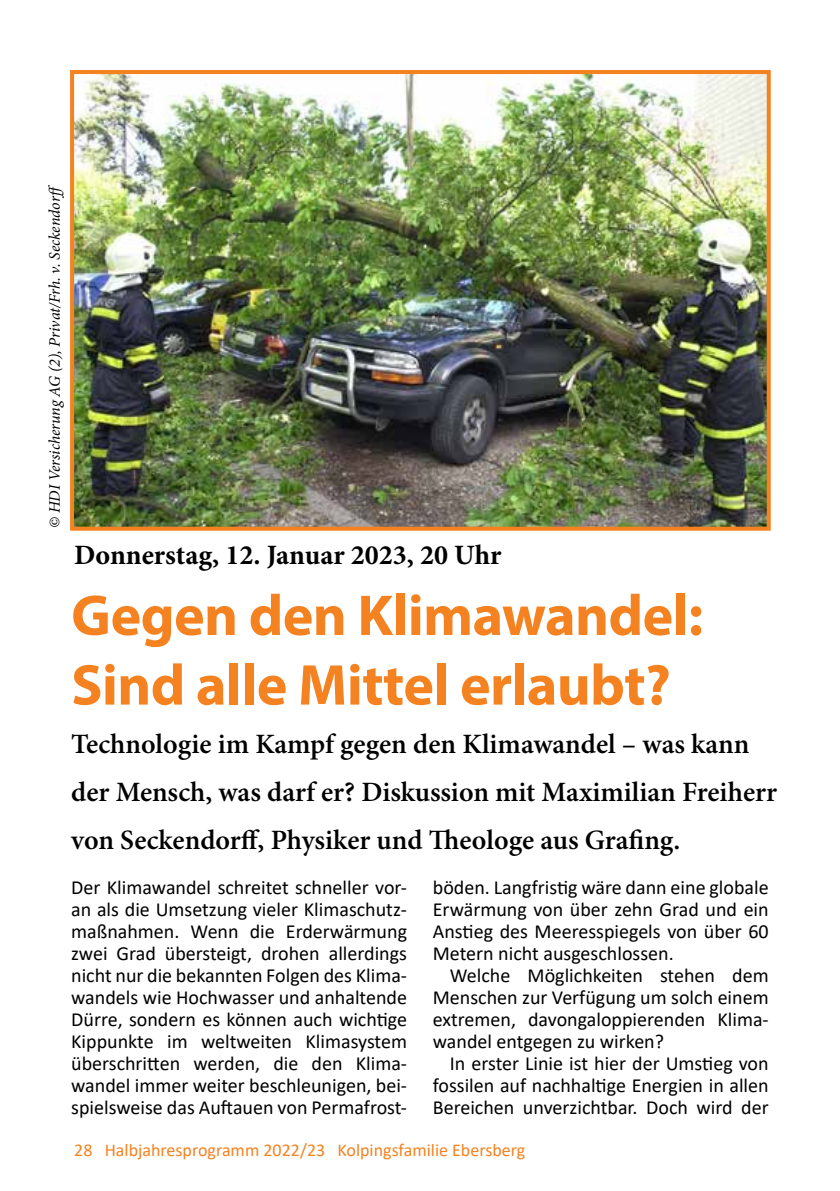
<style>
.page{position:relative;width:840px;height:1191px;background:#fff}
.page>*{position:absolute;margin:0;border:0;box-sizing:border-box;transform-origin:0 0}
.t1{font:700 58px/69.6px "Myriad Pro";letter-spacing:-.01em;color:#f58220}
.t2{font:600 28px/48px "Minion Pro";color:#000}
.t3{font:700 28px "Minion Pro";color:#000}
.t4{font:20px/22px "Calibri";color:#000;text-align:justify}
.t5{font:18px "Calibri";color:#f58220}
.t6{font:italic 16px "Minion Pro";letter-spacing:-.01em;color:#000}
</style>
<div class="page">
<img style="left:75px;top:75px;width:690px;height:450px">
<div style="left:70px;top:70px;width:700px;height:460px;border:4px solid #f58220"></div>
<p class="t6" style="left:44px;top:528px;width:347px;rotate:-90deg">© HDI Versicherung AG (2), Privat/Frh. v. Seckendorff</p>
<h2 class="t3" style="left:74px;top:535px;width:428px">Donnerstag, 12. Januar 2023, 20 Uhr</h2>
<h1 class="t1" style="left:71px;top:578px;width:633px">Gegen den Klimawandel:<br>Sind alle Mittel erlaubt?</h1>
<h2 class="t2" style="left:71px;top:721px;width:707px">Technologie im Kampf gegen den Klimawandel – was kann der Mensch, was darf er? Diskussion mit Maximilian Freiherr von Seckendorff, Physiker und Theologe aus Grafing.</h2>
<p class="t4" style="left:71px;top:875px;width:337px">Der Klimawandel schreitet schneller vor&shy;an als die Umsetzung vieler Klimaschutz&shy;maßnahmen. Wenn die Erderwärmung zwei Grad übersteigt, drohen allerdings nicht nur die bekannten Folgen des Klima&shy;wandels wie Hochwasser und anhaltende Dürre, sondern es können auch wichtige Kippunkte im weltweiten Klimasystem überschritten werden, die den Klima&shy;wandel immer weiter beschleunigen, bei&shy;spielsweise das Auftauen von Permafrost-</p>
<p class="t4" style="left:432px;top:875px;width:337px">böden. Langfristig wäre dann eine globale Erwärmung von über zehn Grad und ein Anstieg des Meeresspiegels von über 60<br>Metern nicht ausgeschlossen.</p>
<p class="t4" style="left:432px;top:963px;width:337px;text-indent:17px">Welche Möglichkeiten stehen dem Menschen zur Verfügung um solch einem extremen, davongaloppierenden Klima&shy;wandel entgegen zu wirken?</p>
<p class="t4" style="left:432px;top:1051px;width:337px;text-indent:17px">In erster Linie ist hier der Umstieg von fossilen auf nachhaltige Energien in allen Bereichen unverzichtbar. Doch wird der</p>
<p class="t5" style="left:74px;top:1137px;width:452px">28 Halbjahresprogramm 2022/23 Kolpingsfamilie Ebersberg</p>
</div>
